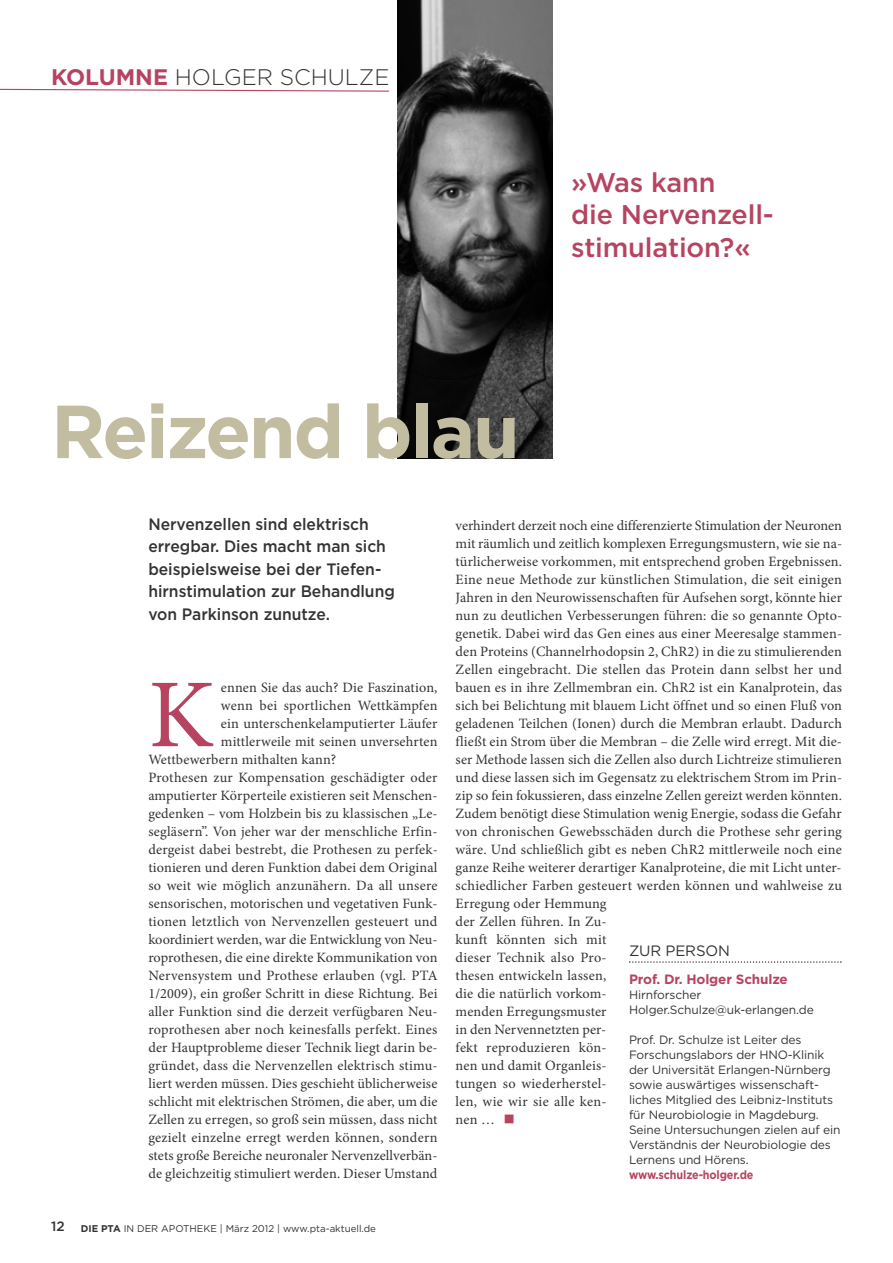
<style>
.page{position:relative;width:893px;height:1263px;background:#fff}
.page>*{position:absolute;margin:0;border:0;box-sizing:border-box;transform-origin:0 0}
.t1{font:97.35px "Minion Pro";color:#b64461}
.t2{font:700 75px "Gotham";letter-spacing:-.03em;color:#c2bda1}
.t3{font:500 27px/32.4px "Gotham";letter-spacing:-.005em;color:#b64461}
.t4{font:300 22.5px "Gotham";color:#343334}
.t5{font:500 16.5px/22.5px "Gotham";color:#343334;scale:.95 1}
.t6{font:15px "Gotham";letter-spacing:-.01em;color:#343334}
.t7{font:14.25px/18px "Minion Pro";letter-spacing:.01em;color:#343334}
.t8{font:700 13.5px "Gotham";letter-spacing:-.01em;color:#b64461}
.t9{font:12px/15px "Gotham";letter-spacing:-.01em;color:#343334}
.t10{font:700 12px "Gotham";letter-spacing:-.01em;color:#b64461;scale:.9 1}
.t11{font:9.75px "Gotham";color:#343334}
.s1{font-weight:700;color:#b64461}
.s2{font-weight:500;font-size:13.5px}
.s3{font-weight:700}
</style>
<div class="page">
<svg style="left:0;top:88px;width:390px;height:4px"></svg>
<img style="left:398px;top:0;width:155px;height:458px">
<svg style="left:629px;top:961px;width:213px;height:2px"></svg>
<hr style="left:892px;top:978px;width:1px;height:249px;background:#006d44">
<h3 class="t4" style="left:51px;top:68px;width:340px"><span class="s1">KOLUMNE</span> HOLGER SCHULZE</h3>
<h3 class="t3" style="left:571px;top:168px;width:204px">»Was kann<br>die Nervenzell&shy;stimulation?«</h3>
<h2 class="t2" style="left:51px;top:403px;width:470px">Reizend blau</h2>
<p class="t5" style="left:148px;top:514px;width:261px">Nervenzellen sind elektrisch erregbar. Dies macht man sich beispielsweise bei der Tiefen&shy;hirnstimulation zur Behandlung von Parkinson zunutze.</p>
<h1 class="t1" style="left:148px;top:677px;width:67px">K</h1>
<p class="t7" style="left:221px;top:680px;width:218px">ennen Sie das auch? Die Faszination,</p>
<p class="t7" style="left:221px;top:698px;width:218px">wenn bei sportlichen Wettkämpfen</p>
<p class="t7" style="left:221px;top:716px;width:218px">ein unterschenkelamputierter Läufer</p>
<p class="t7" style="left:221px;top:734px;width:218px">mittlerweile mit seinen unversehrten</p>
<p class="t7" style="left:148px;top:752px;width:190px">Wettbewerbern mithalten kann?</p>
<p class="t7" style="left:148px;top:770px;width:291px">Prothesen zur Kompensation geschädigter oder</p>
<p class="t7" style="left:148px;top:788px;width:291px">amputierter Körperteile existieren seit Menschen-</p>
<p class="t7" style="left:148px;top:806px;width:291px">gedenken – vom Holzbein bis zu klassischen „Le-</p>
<p class="t7" style="left:148px;top:824px;width:291px">segläsern”. Von jeher war der menschliche Erfin-</p>
<p class="t7" style="left:148px;top:842px;width:291px">dergeist dabei bestrebt, die Prothesen zu perfek-</p>
<p class="t7" style="left:148px;top:860px;width:291px">tionieren und deren Funktion dabei dem Original</p>
<p class="t7" style="left:148px;top:878px;width:291px">so weit wie möglich anzunähern. Da all unsere</p>
<p class="t7" style="left:148px;top:896px;width:291px">sensorischen, motorischen und vegetativen Funk-</p>
<p class="t7" style="left:148px;top:914px;width:291px">tionen letztlich von Nervenzellen gesteuert und</p>
<p class="t7" style="left:148px;top:932px;width:291px">koordiniert werden, war die Entwicklung von Neu-</p>
<p class="t7" style="left:148px;top:950px;width:291px">roprothesen, die eine direkte Kommunikation von</p>
<p class="t7" style="left:148px;top:968px;width:291px">Nervensystem und Prothese erlauben (vgl. PTA</p>
<p class="t7" style="left:148px;top:986px;width:291px">1/2009), ein großer Schritt in diese Richtung. Bei</p>
<p class="t7" style="left:148px;top:1004px;width:291px">aller Funktion sind die derzeit verfügbaren Neu-</p>
<p class="t7" style="left:148px;top:1022px;width:291px">roprothesen aber noch keinesfalls perfekt. Eines</p>
<p class="t7" style="left:148px;top:1040px;width:291px">der Hauptprobleme dieser Technik liegt darin be-</p>
<p class="t7" style="left:148px;top:1058px;width:291px">gründet, dass die Nervenzellen elektrisch stimu-</p>
<p class="t7" style="left:148px;top:1076px;width:291px">liert werden müssen. Dies geschieht üblicherweise</p>
<p class="t7" style="left:148px;top:1094px;width:291px">schlicht mit elektrischen Strömen, die aber, um die</p>
<p class="t7" style="left:148px;top:1112px;width:291px">Zellen zu erregen, so groß sein müssen, dass nicht</p>
<p class="t7" style="left:148px;top:1130px;width:291px">gezielt einzelne erregt werden können, sondern</p>
<p class="t7" style="left:148px;top:1148px;width:291px">stets große Bereiche neuronaler Nervenzellverbän-</p>
<p class="t7" style="left:148px;top:1166px;width:291px">de gleichzeitig stimuliert werden. Dieser Umstand</p>
<p class="t11" style="left:51px;top:1225px;width:327px"><span class="s2">12</span> <span class="s3">DIE PTA</span> IN DER APOTHEKE | März 2012 | www.pta-aktuell.de</p>
<p class="t7" style="left:456px;top:518px;width:388px">verhindert derzeit noch eine differenzierte Stimulation der Neuronen mit räumlich und zeitlich komplexen Erregungsmustern, wie sie na&shy;türlicherweise vorkommen, mit entsprechend groben Ergebnissen.<br>Eine neue Methode zur künstlichen Stimulation, die seit einigen Jahren in den Neurowissenschaften für Aufsehen sorgt, könnte hier nun zu deutlichen Verbesserungen führen: die so genannte Opto&shy;genetik. Dabei wird das Gen eines aus einer Meeresalge stammen&shy;den Proteins (Channelrhodopsin 2, ChR2) in die zu stimulierenden Zellen eingebracht. Die stellen das Protein dann selbst her und bauen es in ihre Zellmembran ein. ChR2 ist ein Kanalprotein, das sich bei Belichtung mit blauem Licht öffnet und so einen Fluß von geladenen Teilchen (Ionen) durch die Membran erlaubt. Dadurch fließt ein Strom über die Membran – die Zelle wird erregt. Mit die&shy;ser Methode lassen sich die Zellen also durch Lichtreize stimulieren und diese lassen sich im Gegensatz zu elektrischem Strom im Prin&shy;zip so fein fokussieren, dass einzelne Zellen gereizt werden könnten.<br>Zudem benötigt diese Stimulation wenig Energie, sodass die Gefahr von chronischen Gewebsschäden durch die Prothese sehr gering wäre. Und schließlich gibt es neben ChR2 mittlerweile noch eine ganze Reihe weiterer derartiger Kanalproteine, die mit Licht unter&shy;schiedlicher Farben gesteuert werden können und wahlweise zu Erregung oder Hemmung<br>der Zellen führen. In Zu-<br>kunft könnten sich mit<br>dieser Technik also Pro-<br>thesen entwickeln lassen,<br>die die natürlich vorkom-<br>menden Erregungsmuster<br>in den Nervennetzten per-<br>fekt reproduzieren kön-<br>nen und damit Organleis-<br>tungen so wiederherstel-<br>len, wie wir sie alle ken-<br>nen …</p>
<p class="t6" style="left:629px;top:945px;width:102px">ZUR PERSON</p>
<p class="t8" style="left:629px;top:974px;width:160px">Prof. Dr. Holger Schulze</p>
<p class="t9" style="left:629px;top:988px;width:186px">Hirnforscher<br>Holger.Schulze@uk-erlangen.de</p>
<p class="t9" style="left:629px;top:1033px;width:213px">Prof. Dr. Schulze ist Leiter des Forschungslabors der HNO-Klinik der Universität Erlangen-Nürnberg sowie auswärtiges wissenschaft&shy;liches Mitglied des Leibniz-Instituts für Neurobiologie in Magdeburg.<br>Seine Untersuchungen zielen auf ein Verständnis der Neurobiologie des Lernens und Hörens.</p>
<p class="t10" style="left:629px;top:1170px;width:140px">www.schulze-holger.de</p>
</div>
